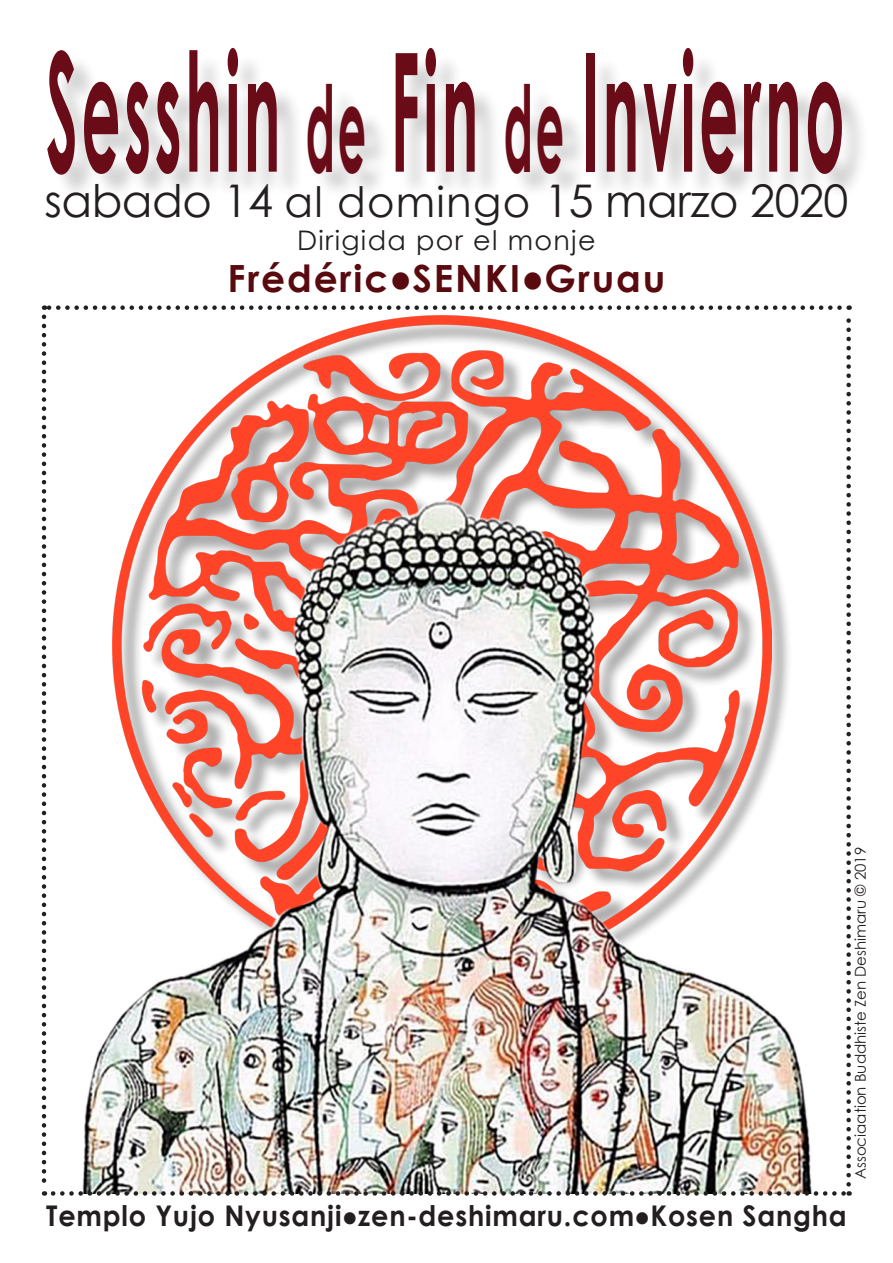
<style>
.page{position:relative;width:893px;height:1263px;background:#fff}
.page>*{position:absolute;margin:0;border:0;box-sizing:border-box;transform-origin:0 0}
.t1{font:700 165px "Century Gothic";letter-spacing:.06em;color:#690c18;scale:.37 1}
.t2{font:45px "Century Gothic";letter-spacing:-.01em;color:#231f20}
.t3{font:700 37.5px "Century Gothic";letter-spacing:.05em;color:#590a0f}
.t4{font:700 28.5px "Century Gothic";letter-spacing:.03em;color:#231f20;scale:.95 1}
.t5{font:27px "Century Gothic";letter-spacing:.05em;color:#231f20}
.t6{font:15px "Century Gothic";color:#231f20}
.s1{font-size:120px}
.s2{font-size:42px}
</style>
<div class="page">
<img style="left:44px;top:308px;width:805px;height:885px">
<svg style="left:42px;top:317px;width:4px;height:879px"></svg>
<img style="left:53px;top:1191px;width:797px;height:5px">
<svg style="left:846px;top:305px;width:5px;height:879px"></svg>
<svg style="left:44px;top:305px;width:796px;height:5px"></svg>
<div style="left:51px;top:52px;width:817px;height:149px;background:#231f20;opacity:.2"></div>
<h1 class="t1" style="left:46px;top:8px;width:2159px">Sesshin <span class="s1">de</span> Fin <span class="s1">de</span> Invierno</h1>
<h2 class="t2" style="left:44px;top:173px;width:806px">sabado 14 <span class="s2">al domingo</span> 15 marzo 2020</h2>
<p class="t5" style="left:297px;top:224px;width:300px">Dirigida por el monje</p>
<h3 class="t3" style="left:227px;top:255px;width:439px">Frédéric●SENKI●Gruau</h3>
<p class="t6" style="left:851px;top:1179px;width:334px;rotate:-90deg">Associaation Buddhiste Zen Deshimaru © 2019</p>
<p class="t4" style="left:46px;top:1197px;width:844px">Templo Yujo Nyusanji●zen-deshimaru.com●Kosen Sangha</p>
</div>
